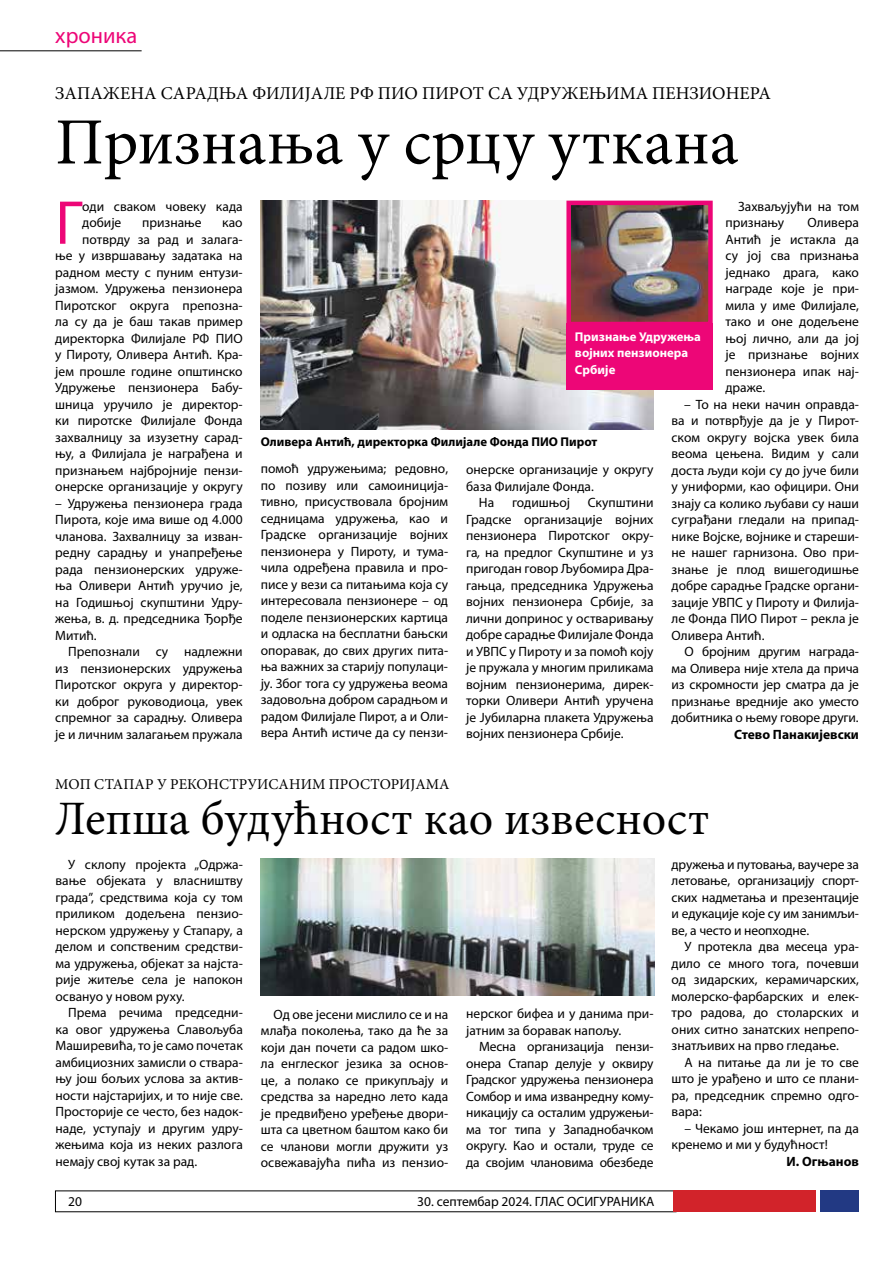
<style>
.page{position:relative;width:893px;height:1263px;background:#fff}
.page>*{position:absolute;margin:0;border:0;box-sizing:border-box;transform-origin:0 0}
.t1{font:66px "Minion Pro";color:#000}
.t2{font:62.4px "Myriad Pro";color:#ed0677}
.t3{font:48px "Minion Pro";color:#000}
.t4{font:22.5px "Myriad Pro";color:#ed0677}
.t5{font:18px "Minion Pro";color:#000}
.t6{font:15px "Minion Pro";color:#000}
.t7{font:13.5px/16.5px "Myriad Pro";color:#000;text-align:justify}
.t8{font:700 13.5px "Myriad Pro";color:#000}
.t9{font:700 12.75px "Myriad Pro";color:#000}
.t10{font:700 12.75px/16.5px "Myriad Pro";color:#fff}
.s1{font-style:italic}
</style>
<div class="page">
<div style="left:821px;top:1191px;width:38px;height:21px;background:#223983"></div>
<div style="left:673px;top:1191px;width:143px;height:21px;background:#d2232a"></div>
<hr style="left:0;top:51px;width:142px;height:1px;background:#000">
<img style="left:261px;top:201px;width:392px;height:229px">
<img style="left:571px;top:206px;width:137px;height:115px">
<div style="left:566px;top:201px;width:147px;height:125px;border:4px solid #ed0677"></div>
<img style="left:261px;top:858px;width:394px;height:137px">
<div style="left:566px;top:323px;width:147px;height:66px;background:#ed0677"></div>
<h3 class="t4" style="left:55px;top:22px;width:84px">хроника</h3>
<h3 class="t5" style="left:55px;top:81px;width:717px">ЗАПАЖЕНА САРАДЊА ФИЛИЈАЛЕ РФ ПИО ПИРОТ СА УДРУЖЕЊИМА ПЕНЗИОНЕРА</h3>
<h1 class="t1" style="left:55px;top:98px;width:685px">Признања у срцу уткана</h1>
<h2 class="t2" style="left:55px;top:184px;width:29px">Г</h2>
<p class="t7" style="left:82px;top:198px;width:162px">оди сваком човеку када добије</p>
<p class="t7" style="left:55px;top:214px;width:189px;text-align:right">као<br>потврду за рад и залага-<br>ње у извршавању задатака на радном месту с пуним ентузи&shy;јазмом. Удружења пензионера<br>Пиротског округа препозна&shy;ла су да је баш такав пример директорка Филијале РФ ПИО у Пироту, Оливера Антић. Кра&shy;јем прошле године општинско<br>Удружење пензионера Бабу&shy;шница уручило је директор&shy;ки пиротске Филијале Фонда захвалницу за изузетну сарад&shy;њу, а Филијала је награђена и признањем најбројније пензи&shy;онерске организације у округу</p>
<p class="t7" style="left:55px;top:495px;width:189px">– Удружења пензионера града Пирота, које има више од 4.000 чланова. Захвалницу за изван&shy;редну сарадњу и унапређење рада пензионерских удруже&shy;ња Оливери Антић уручио је, на Годишњој скупштини Удру&shy;жења, в. д. председника Ђорђе Митић.</p>
<p class="t7" style="left:55px;top:643px;width:189px;text-indent:13px">Препознали су надлежни из пензионерских удружења Пиротског округа у директор&shy;ки доброг руководиоца, увек спремног за сарадњу. Оливера је и личним залагањем пружала</p>
<p class="t7" style="left:142px;top:214px;width:61px">признање</p>
<p class="t7" style="left:725px;top:198px;width:135px;text-indent:13px">Захваљујући на том признању</p>
<p class="t7" style="left:725px;top:214px;width:135px;text-indent:82px">Оливера Антић је истакла да су јој сва признања једнако драга, како награде које је при&shy;мила у име Филијале, тако и оне додељене њој лично, али да јој је признање војних пензионера ипак нај&shy;драже.</p>
<p class="t7" style="left:672px;top:396px;width:189px;text-indent:13px">– То на неки начин оправда&shy;ва и потврђује да је у Пирот&shy;ском округу војска увек била веома цењена. Видим у сали доста људи који су до јуче били у униформи, као официри. Они знају са колико љубави су наши суграђани гледали на припад&shy;нике Војске, војнике и стареши&shy;не нашег гарнизона. Ово при&shy;знање је плод вишегодишње добре сарадње Градске органи&shy;зације УВПС у Пироту и Филија&shy;ле Фонда ПИО Пирот – рекла је Оливера Антић.</p>
<p class="t7" style="left:672px;top:643px;width:189px;text-indent:13px">О бројним другим награда&shy;ма Оливера није хтела да прича из скромности јер сматра да је признање вредније ако уместо добитника о њему говоре други.</p>
<p class="t8" style="left:734px;top:725px;width:126px">Стево Панакијевски</p>
<p class="t10" style="left:575px;top:328px;width:127px">Признање Удружења војних пензионера<br>Србије</p>
<p class="t9" style="left:261px;top:434px;width:338px">Оливера Антић, директорка Филијале Фонда ПИО Пирот</p>
<p class="t7" style="left:261px;top:460px;width:189px">помоћ удружењима; редовно, по позиву или самоиниција&shy;тивно, присуствовала бројним седницама удружења, као и Градске организације војних пензионера у Пироту, и тума&shy;чила одређена правила и про&shy;писе у вези са питањима која су интересовала пензионере – од поделе пензионерских картица и одласка на бесплатни бањски опоравак, до свих других пита&shy;ња важних за старију популаци&shy;ју. Због тога су удружења веома задовољна добром сарадњом и радом Филијале Пирот, а и Оли&shy;вера Антић истиче да су пензи-</p>
<p class="t7" style="left:466px;top:461px;width:189px">онерске организације у округу</p>
<p class="t7" style="left:466px;top:478px;width:129px">база Филијале Фонда.</p>
<p class="t7" style="left:479px;top:494px;width:17px">На</p>
<p class="t7" style="left:512px;top:494px;width:59px">годишњој</p>
<p class="t7" style="left:466px;top:494px;width:189px;text-indent:122px">Скупштини Градске организације војних пензионера Пиротског окру&shy;га<span class="s1">,</span> на предлог Скупштине и уз пригодан говор Љубомира Дра&shy;гањца, председника Удружења војних пензионера Србије, за лични допринос у остваривању добре сарадње Филијале Фонда и УВПС у Пироту и за помоћ коју је пружала у многим приликама војним пензионерима, дирек&shy;торки Оливери Антић уручена је Јубиларна плакета Удружења војних пензионера Србије.</p>
<p class="t6" style="left:55px;top:774px;width:396px">МОП СТАПАР У РЕКОНСТРУИСАНИМ ПРОСТОРИЈАМА</p>
<h3 class="t3" style="left:55px;top:786px;width:655px">Лепша будућност као извесност</h3>
<p class="t7" style="left:56px;top:856px;width:189px;text-indent:13px">У склопу пројекта „Одржа&shy;вање објеката у власништву града”, средствима која су том приликом додељена пензио&shy;нерском удружењу у Стапару, а делом и сопственим средстви&shy;ма удружења, објекат за најста&shy;рије житеље села је напокон освануо у новом руху.</p>
<p class="t7" style="left:56px;top:1004px;width:189px;text-indent:13px">Према речима председни&shy;ка овог удружења Славољуба Маширевића, то је само почетак амбициозних замисли о ствара&shy;њу још бољих услова за актив&shy;ности најстаријих, и то није све.<br>Просторије се често, без надок&shy;наде, уступају и другим удру&shy;жењима која из неких разлога немају свој кутак за рад.</p>
<p class="t7" style="left:261px;top:1006px;width:189px;text-indent:13px">Од ове јесени мислило се и на млађа поколења, тако да ће за који дан почети са радом шко&shy;ла енглеског језика за основ&shy;це, а полако се прикупљају и средства за наредно лето када је предвиђено уређење двори&shy;шта са цветном баштом како би се чланови могли дружити уз освежавајућа пића из пензио-</p>
<p class="t7" style="left:466px;top:1005px;width:188px">нерског бифеа и у данима при&shy;јатним за боравак напољу.</p>
<p class="t7" style="left:466px;top:1038px;width:189px;text-indent:13px">Месна организација пензи&shy;онера Стапар делује у оквиру Градског удружења пензионера Сомбор и има изванредну кому&shy;никацију са осталим удружењи&shy;ма тог типа у Западнобачком округу. Као и остали, труде се да својим члановима обезбеде</p>
<p class="t7" style="left:68px;top:1193px;width:15px">20</p>
<p class="t7" style="left:417px;top:1193px;width:239px">30. септембар 2024. ГЛАС ОСИГУРАНИКА</p>
<p class="t7" style="left:672px;top:855px;width:189px">дружења и путовања, ваучере за летовање, организацију спорт&shy;ских надметања и презентације и едукације које су им занимљи&shy;ве, а често и неопходне.</p>
<p class="t7" style="left:672px;top:938px;width:189px;text-indent:13px">У протекла два месеца ура&shy;дило се много тога, почевши од зидарских, керамичарских, молерско-фарбарских и елек&shy;тро радова, до столарских и оних ситно занатских непрепо&shy;знатљивих на прво гледање.</p>
<p class="t7" style="left:672px;top:1053px;width:189px;text-indent:13px">А на питање да ли је то све што је урађено и што се плани&shy;ра, председник спремно одго&shy;вара:</p>
<p class="t7" style="left:672px;top:1119px;width:189px;text-indent:13px">– Чекамо још интернет, па да кренемо и ми у будућност!</p>
<p class="t8" style="left:786px;top:1152px;width:74px">И. Огњанов</p>
</div>
